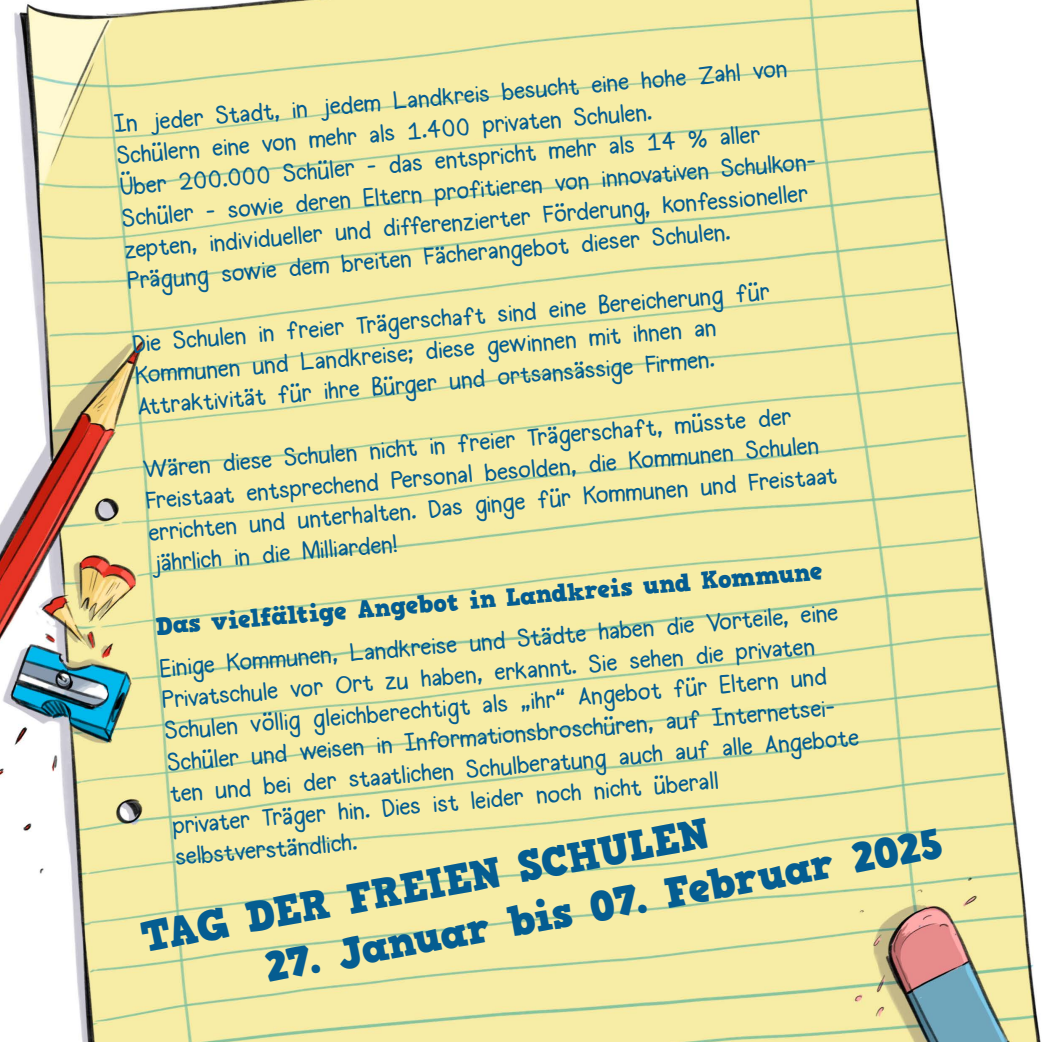
<style>
.page{position:relative;width:1042px;height:1042px;background:#fff}
.page>*{position:absolute;margin:0;border:0;box-sizing:border-box;transform-origin:0 0}
.t1{font:42px "HVD Comic Serif Pro";color:#055d91}
.t2{font:24.5px/31.5px "Halogen";color:#055d91}
.t3{font:24.5px "HVD Comic Serif Pro";color:#055d91}
</style>
<div class="page">
<img style="left:0;top:0;width:1041px;height:1042px">
<p class="t2" style="left:113px;top:111px;width:700px;rotate:-5deg">In jeder Stadt, in jedem Landkreis besucht eine hohe Zahl von Schülern eine von mehr als 1.400 privaten Schulen.<br>Über 200.000 Schüler - das entspricht mehr als 14 % aller Schüler - sowie deren Eltern profitieren von innovativen Schulkon&shy;zepten, individueller und differenzierter Förderung, konfessioneller Prägung sowie dem breiten Fächerangebot dieser Schulen.</p>
<p class="t2" style="left:131px;top:330px;width:641px;rotate:-5deg">Die Schulen in freier Trägerschaft sind eine Bereicherung für<br>Kommunen und Landkreise; diese gewinnen mit ihnen an<br>Attraktivität für ihre Bürger und ortsansässige Firmen.</p>
<p class="t2" style="left:142px;top:456px;width:692px;rotate:-5deg">Wären diese Schulen nicht in freier Trägerschaft, müsste der Freistaat entsprechend Personal besolden, die Kommunen Schulen errichten und unterhalten. Das ginge für Kommunen und Freistaat jährlich in die Milliarden!</p>
<p class="t3" style="left:155px;top:611px;width:670px;rotate:-5deg">Das vielfältige Angebot in Landkreis und Kommune</p>
<p class="t2" style="left:158px;top:655px;width:693px;rotate:-5deg">Einige Kommunen, Landkreise und Städte haben die Vorteile, eine Privatschule vor Ort zu haben, erkannt. Sie sehen die privaten Schulen völlig gleichberechtigt als „ihr“ Angebot für Eltern und Schüler und weisen in Informationsbroschüren, auf Internetsei&shy;ten und bei der staatlichen Schulberatung auch auf alle Angebote privater Träger hin. Dies ist leider noch nicht überall selbstverständlich.</p>
<h1 class="t1" style="left:137px;top:912px;width:578px;rotate:-11deg">TAG DER FREIEN SCHULEN</h1>
<h1 class="t1" style="left:260px;top:942px;width:688px;rotate:-11deg">27. Januar bis 07. Februar 2025</h1>
</div>
